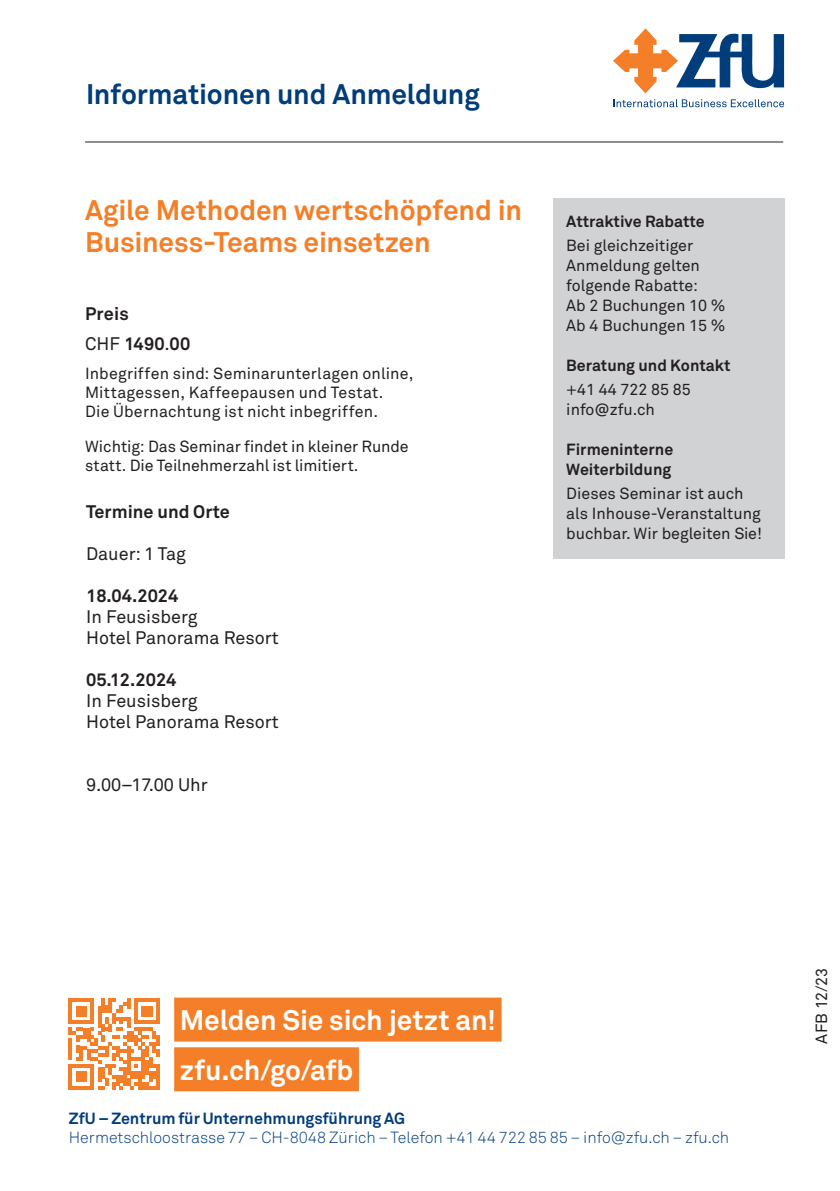
<style>
.page{position:relative;width:840px;height:1191px;background:#fff}
.page>*{position:absolute;margin:0;border:0;box-sizing:border-box;transform-origin:0 0}
.t1{font:700 28px/32px "Akkurat Office";letter-spacing:-.005em;color:#f47f28}
.t2{font:700 28px/49.6px "Akkurat Office";letter-spacing:-.005em;color:#fff}
.t3{font:700 28px "Akkurat Office";letter-spacing:-.005em;color:#013c7b}
.t4{font:18px/21px "Akkurat Office";color:#231f20}
.t5{font:700 18px/30px "Akkurat Office";color:#231f20}
.t6{font:16px/20px "Akkurat Office";color:#231f20}
.t7{font:300 16px "Akkurat";color:#013c7b}
.t8{font:700 16px/20px "Akkurat Office";color:#231f20}
.t9{font:700 16px "Akkurat Office";color:#013c7b}
.s1{font-weight:400}
</style>
<div class="page">
<div style="left:552px;top:198px;width:231px;height:360px;background:#d1d2d4"></div>
<svg style="left:613px;top:28px;width:170px;height:65px"></svg>
<svg style="left:613px;top:99px;width:170px;height:8px"></svg>
<hr style="left:85px;top:142px;width:697px;height:1px;background:#231f20">
<svg style="left:68px;top:998px;width:91px;height:91px"></svg>
<div style="left:174px;top:997px;width:327px;height:44px;background:#f47f28"></div>
<div style="left:174px;top:1047px;width:185px;height:44px;background:#f47f28"></div>
<h1 class="t3" style="left:86px;top:76px;width:395px">Informationen und Anmeldung</h1>
<h1 class="t1" style="left:85px;top:195px;width:438px">Agile Methoden wertschöpfend in<br>Business-Teams einsetzen</h1>
<p class="t5" style="left:85px;top:299px;width:107px">Preis<br><span class="s1">CHF</span> 1490<span class="s1">.</span>00</p>
<p class="t6" style="left:85px;top:364px;width:330px;line-height:19px">Inbegriffen sind: Seminarunterlagen online,<br>Mittagessen, Kaffeepausen und Testat.<br>Die Übernachtung ist nicht inbegriffen.</p>
<p class="t6" style="left:85px;top:437px;width:325px;line-height:19px">Wichtig: Das Seminar findet in kleiner Runde statt. Die Teilnehmerzahl ist limitiert.</p>
<p class="t5" style="left:86px;top:496px;width:145px">Termine und Orte</p>
<p class="t4" style="left:86px;top:543px;width:101px">Dauer: 1 Tag</p>
<p class="t5" style="left:86px;top:580px;width:94px">18.04.2024</p>
<p class="t4" style="left:86px;top:606px;width:194px">In Feusisberg<br>Hotel Panorama Resort</p>
<p class="t5" style="left:86px;top:664px;width:92px">05.12.2024</p>
<p class="t4" style="left:86px;top:690px;width:194px">In Feusisberg<br>Hotel Panorama Resort</p>
<p class="t4" style="left:86px;top:774px;width:123px">9.00–17.00 Uhr</p>
<p class="t8" style="left:566px;top:211px;width:140px">Attraktive Rabatte</p>
<p class="t6" style="left:566px;top:235px;width:160px">Bei gleichzeitiger<br>Anmeldung gelten folgende Rabatte:<br>Ab 2 Buchungen 10 %<br>Ab 4 Buchungen 15 %</p>
<p class="t8" style="left:566px;top:355px;width:166px">Beratung und Kontakt</p>
<p class="t6" style="left:566px;top:379px;width:126px">+41 44 722 85 85 info@zfu.ch</p>
<p class="t8" style="left:566px;top:439px;width:108px">Firmeninterne<br>Weiterbildung</p>
<p class="t6" style="left:566px;top:483px;width:197px">Dieses Seminar ist auch als Inhouse-Veranstaltung buchbar. Wir begleiten Sie!</p>
<h1 class="t2" style="left:180px;top:996px;width:317px">Melden Sie sich jetzt an! zfu.ch/go/afb</h1>
<p class="t9" style="left:69px;top:1108px;width:337px">ZfU – Zentrum für Unternehmungsführung AG</p>
<p class="t7" style="left:69px;top:1128px;width:661px">Hermetschloostrasse 77 – CH-8048 Zürich – Telefon +41 44 722 85 85 – info@zfu.ch – zfu.ch</p>
<p class="t6" style="left:811px;top:1043px;width:77px;rotate:-90deg">AFB 12/23</p>
</div>
